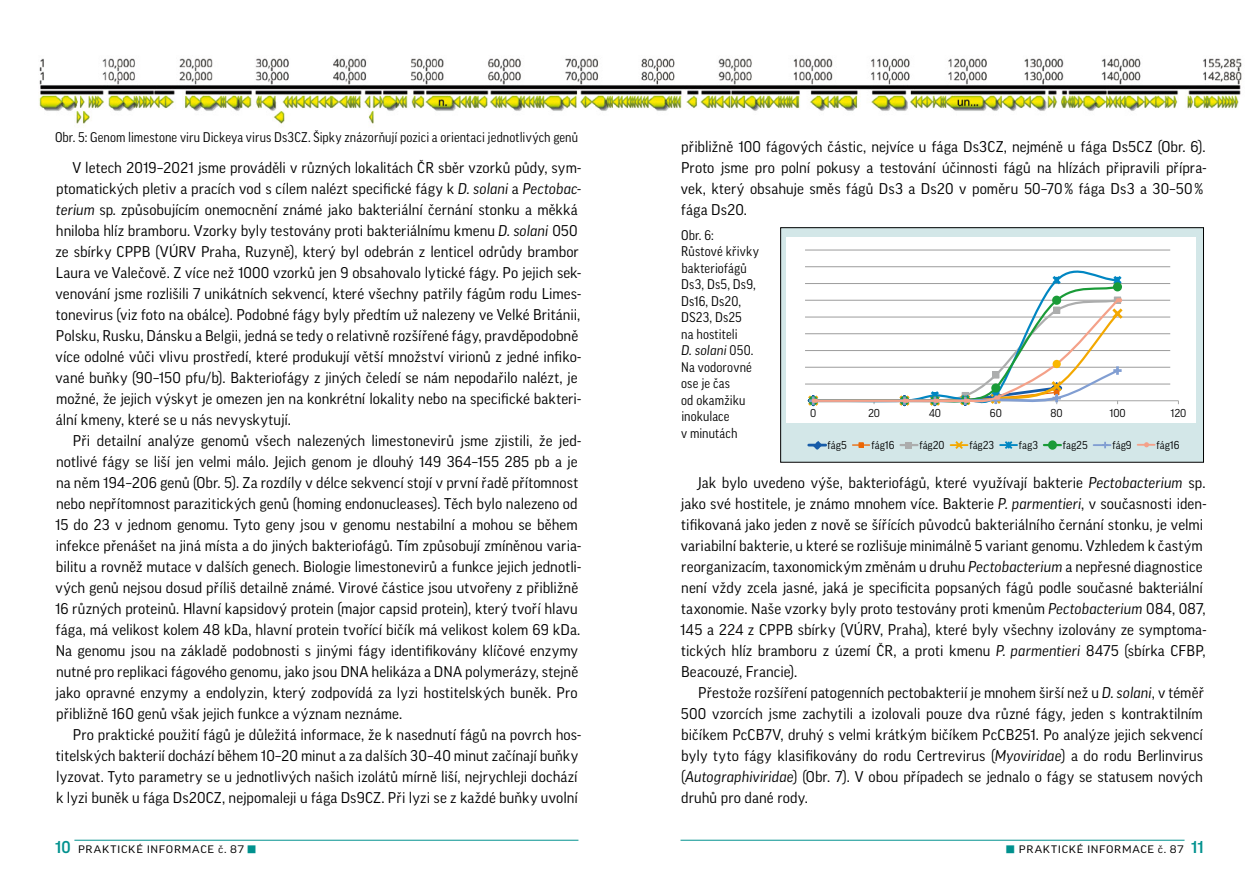
<style>
.page{position:relative;width:1259px;height:893px;background:#fff}
.page>*{position:absolute;margin:0;border:0;box-sizing:border-box;transform-origin:0 0}
.t1{font:15px/21px "Good Pro";letter-spacing:.005em;color:#000}
.t2{font:13.5px/16.5px "Good Pro Narr";letter-spacing:.01em;color:#000}
.t3{font:italic 13.5px "Good Pro";letter-spacing:.01em;color:#000}
.t4{font:11.1px "Good Pro";color:#000;scale:.96 1}
.t5{font:11.1px "Good Pro";color:#000}
.t6{font:expanded 10.5px "Good Pro";letter-spacing:.065em;color:#000}
.s1{font-style:italic}
.s2{font-family:"Good Pro Narr";font-style:normal}
.s3{font-weight:500;font-stretch:normal;font-size:16.5px;color:#00918e}
.s4{font-family:"Koz Go Pro";font-weight:800;font-stretch:normal;font-size:9.75px;color:#00918e}
</style>
<div class="page">
<img style="left:39px;top:58px;width:1203px;height:66px">
<div style="left:780px;top:228px;width:423px;height:234px;background:#d3e7e8"></div>
<div style="left:786px;top:237px;width:410px;height:186px;background:#fff"></div>
<hr style="left:805px;top:384px;width:365px;height:1px;background:#9d9d9d">
<hr style="left:805px;top:367px;width:365px;height:1px;background:#9d9d9d">
<hr style="left:805px;top:350px;width:365px;height:1px;background:#9d9d9d">
<hr style="left:805px;top:333px;width:365px;height:1px;background:#9d9d9d">
<hr style="left:805px;top:317px;width:365px;height:1px;background:#9d9d9d">
<hr style="left:805px;top:300px;width:365px;height:1px;background:#9d9d9d">
<hr style="left:805px;top:283px;width:365px;height:1px;background:#9d9d9d">
<hr style="left:805px;top:266px;width:365px;height:1px;background:#9d9d9d">
<hr style="left:805px;top:250px;width:365px;height:1px;background:#9d9d9d">
<hr style="left:813px;top:400px;width:365px;height:1px;background:#a5a5a5">
<svg style="left:811px;top:266px;width:308px;height:7px"></svg>
<svg style="left:805px;top:273px;width:320px;height:134px"></svg>
<div style="left:1052px;top:360px;width:8px;height:8px;background:#fab700;border-radius:50%"></div>
<svg style="left:808px;top:441px;width:17px;height:9px"></svg>
<svg style="left:852px;top:442px;width:17px;height:6px"></svg>
<svg style="left:900px;top:442px;width:17px;height:6px"></svg>
<svg style="left:950px;top:441px;width:17px;height:8px"></svg>
<svg style="left:1000px;top:441px;width:17px;height:8px"></svg>
<svg style="left:1044px;top:442px;width:17px;height:6px"></svg>
<div style="left:1048px;top:440px;width:9px;height:10px;border:3px solid #1a9b38;border-radius:50%"></div>
<svg style="left:1093px;top:442px;width:17px;height:6px"></svg>
<svg style="left:1137px;top:442px;width:17px;height:5px"></svg>
<div style="left:780px;top:227px;width:423px;height:235px;border:1px solid #000"></div>
<hr style="left:74px;top:840px;width:504px;height:1px;background:#00918e">
<hr style="left:680px;top:840px;width:504px;height:1px;background:#00918e">
<p class="t2" style="left:55px;top:129px;width:524px">Obr. 5: Genom limestone viru Dickeya virus Ds3CZ. Šipky znázorňují pozici a orientaci jednotlivých genů</p>
<p class="t1" style="left:55px;top:157px;width:527px;text-indent:17px">V letech 2019–2021 jsme prováděli v různých lokalitách ČR sběr vzorků půdy, sym&shy;ptomatických pletiv a pracích vod s cílem nalézt specifické fágy k <span class="s1">D. solani</span> a <span class="s1">Pectobac&shy;terium</span> sp<span class="s1">.</span> způsobujícím onemocnění známé jako bakteriální černání stonku a měkká hniloba hlíz bramboru. Vzorky byly testovány proti bakteriálnímu kmenu <span class="s1">D. solani</span> 050 ze sbírky CPPB (VÚRV Praha, Ruzyně), který byl odebrán z lenticel odrůdy brambor Laura ve Valečově. Z více než 1000 vzorků jen 9 obsahovalo lytické fágy. Po jejich sek&shy;venování jsme rozlišili 7 unikátních sekvencí, které všechny patřily fágům rodu Limes&shy;tonevirus (viz foto na obálce). Podobné fágy byly předtím už nalezeny ve Velké Británii, Polsku, Rusku, Dánsku a Belgii, jedná se tedy o relativně rozšířené fágy, pravděpodobně více odolné vůči vlivu prostředí, které produkují větší množství virionů z jedné infiko&shy;vané buňky (90–150 pfu/b). Bakteriofágy z jiných čeledí se nám nepodařilo nalézt, je možné, že jejich výskyt je omezen jen na konkrétní lokality nebo na specifické bakteri&shy;ální kmeny, které se u nás nevyskytují.</p>
<p class="t1" style="left:55px;top:430px;width:528px;text-indent:18px">Při detailní analýze genomů všech nalezených limestonevirů jsme zjistili, že jed&shy;notlivé fágy se liší jen velmi málo. Jejich genom je dlouhý 149 364–155 285 pb a je na něm 194–206 genů (Obr. 5). Za rozdíly v délce sekvencí stojí v první řadě přítomnost nebo nepřítomnost parazitických genů (homing endonucleases). Těch bylo nalezeno od 15 do 23 v jednom genomu. Tyto geny jsou v genomu nestabilní a mohou se během infekce přenášet na jiná místa a do jiných bakteriofágů. Tím způsobují zmíněnou varia&shy;bilitu a rovněž mutace v dalších genech. Biologie limestonevirů a funkce jejich jednotli&shy;vých genů nejsou dosud příliš detailně známé. Virové částice jsou utvořeny z přibližně 16 různých proteinů. Hlavní kapsidový protein (major capsid protein), který tvoří hlavu fága, má velikost kolem 48 kDa, hlavní protein tvořící bičík má velikost kolem 69 kDa.<br>Na genomu jsou na základě podobnosti s jinými fágy identifikovány klíčové enzymy nutné pro replikaci fágového genomu, jako jsou DNA helikáza a DNA polymerázy, stejně jako opravné enzymy a endolyzin, který zodpovídá za lyzi hostitelských buněk. Pro přibližně 160 genů však jejich funkce a význam neznáme.</p>
<p class="t1" style="left:56px;top:724px;width:527px;text-indent:17px">Pro praktické použití fágů je důležitá informace, že k nasednutí fágů na povrch hos&shy;titelských bakterií dochází během 10–20 minut a za dalších 30–40 minut začínají buňky lyzovat. Tyto parametry se u jednotlivých našich izolátů mírně liší, nejrychleji dochází k lyzi buněk u fága Ds20CZ, nejpomaleji u fága Ds9CZ. Při lyzi se z každé buňky uvolní</p>
<p class="t1" style="left:681px;top:136px;width:527px">přibližně 100 fágových částic, nejvíce u fága Ds3CZ, nejméně u fága Ds5CZ (Obr. 6).<br>Proto jsme pro polní pokusy a testování účinnosti fágů na hlízách připravili přípra&shy;vek, který obsahuje směs fágů Ds3 a Ds20 v poměru 50–70% fága Ds3 a 30–50% fága Ds20.</p>
<p class="t2" style="left:681px;top:227px;width:79px">Obr. 6:<br>Růstové křivky bakteriofágů<br>Ds3, Ds5, Ds9,<br>Ds16, Ds20,<br>DS23, Ds25<br>na hostiteli</p>
<p class="t3" style="left:681px;top:343px;width:74px">D. solani <span class="s2">050.</span></p>
<p class="t2" style="left:681px;top:359px;width:72px">Na vodorovné ose je čas<br>od okamžiku inokulace<br>v minutách</p>
<p class="t1" style="left:680px;top:472px;width:528px;text-indent:17px">Jak bylo uvedeno výše, bakteriofágů, které využívají bakterie <span class="s1">Pectobacterium</span> sp. jako své hostitele, je známo mnohem více. Bakterie <span class="s1">P. parmentieri</span>, v současnosti iden&shy;tifikovaná jako jeden z nově se šířících původců bakteriálního černání stonku, je velmi variabilní bakterie, u které se rozlišuje minimálně 5 variant genomu. Vzhledem k častým reorganizacím, taxonomickým změnám u druhu <span class="s1">Pectobacterium</span> a nepřesné diagnostice není vždy zcela jasné, jaká je specificita popsaných fágů podle současné bakteriální taxonomie. Naše vzorky byly proto testovány proti kmenům <span class="s1">Pectobacterium</span> 084, 087, 145 a 224 z CPPB sbírky (VÚRV, Praha), které byly všechny izolovány ze symptoma&shy;tických hlíz bramboru z území ČR, a proti kmenu <span class="s1">P. parmentieri</span> 8475 (sbírka CFBP, Beacouzé, Francie).</p>
<p class="t1" style="left:681px;top:682px;width:524px;text-align:justify;text-indent:17px">Přestože rozšíření patogenních pectobakterií je mnohem širší než u <span class="s1">D. solani</span>, v téměř 500 vzorcích jsme zachytili a izolovali pouze dva různé fágy, jeden s kontraktilním bičíkem PcCB7V, druhý s velmi krátkým bičíkem PcCB251. Po analýze jejich sekvencí byly tyto fágy klasifikovány do rodu Certrevirus (<span class="s1">Myoviridae</span>) a do rodu Berlinvirus (<span class="s1">Autographiviridae</span>) (Obr. 7). V obou případech se jednalo o fágy se statusem nových druhů pro dané rody.</p>
<p class="t5" style="left:810px;top:407px;width:8px">0</p>
<p class="t5" style="left:868px;top:407px;width:14px">20</p>
<p class="t5" style="left:929px;top:407px;width:13px">40</p>
<p class="t5" style="left:989px;top:407px;width:14px">60</p>
<p class="t5" style="left:1050px;top:407px;width:14px">80</p>
<p class="t5" style="left:1109px;top:407px;width:18px">100</p>
<p class="t5" style="left:1170px;top:407px;width:18px">120</p>
<p class="t4" style="left:827px;top:438px;width:21px">fág5</p>
<p class="t4" style="left:871px;top:438px;width:26px">fág16</p>
<p class="t4" style="left:919px;top:438px;width:28px">fág20</p>
<p class="t4" style="left:969px;top:438px;width:27px">fág23</p>
<p class="t4" style="left:1019px;top:438px;width:21px">fag3</p>
<p class="t4" style="left:1062px;top:438px;width:27px">fag25</p>
<p class="t4" style="left:1112px;top:438px;width:22px">fág9</p>
<p class="t4" style="left:1156px;top:438px;width:26px">fág16</p>
<p class="t6" style="left:55px;top:843px;width:203px"><span class="s3">10</span> PRAKTICKÉ INFORMACE č. 87 <span class="s4">■</span></p>
<p class="t6" style="left:1005px;top:843px;width:200px"><span class="s4">■</span> PRAKTICKÉ INFORMACE č. 87 <span class="s3">11</span></p>
</div>
